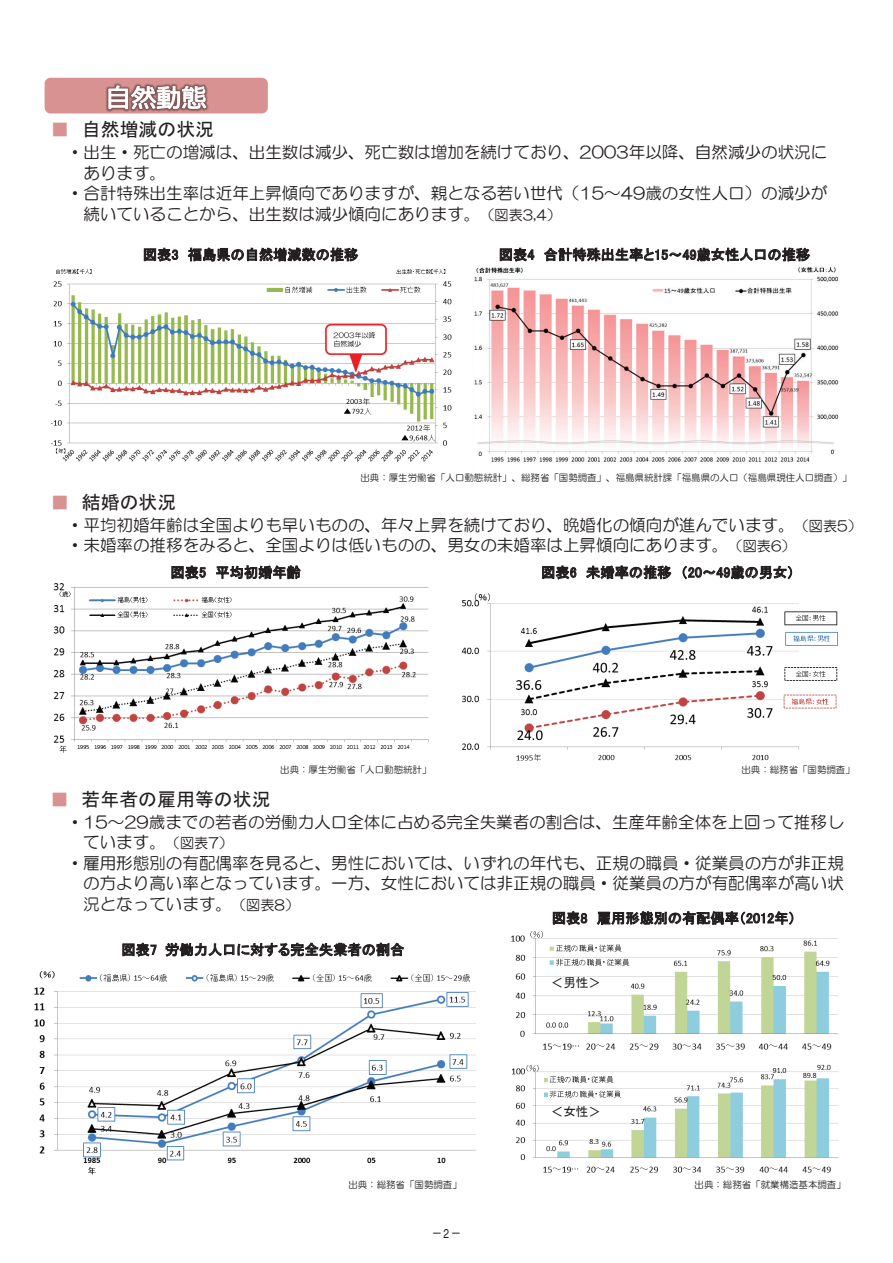
<style>
.page{position:relative;width:893px;height:1263px;background:#fff}
.page>*{position:absolute;margin:0;border:0;box-sizing:border-box;transform-origin:0 0}
.t1{font:18.9px "MS P Gothic";color:#231f20}
.t2{font:18.9px "MS P Gothic";color:#d79291}
.t3{font:16.5px "HG Maru Gothic MPRO";color:#231f20}
.t4{font:14.1px "MS P Gothic";letter-spacing:.005em;color:#231f20}
.t5{font:14.1px "HG Maru Gothic MPRO";color:#231f20}
.t6{font:500 12.75px "Gothic BBB";color:#231f20;scale:.8 1}
.t7{font:12.6px "MS P Gothic";color:#231f20}
.t8{font:9.45px "HG Maru Gothic MPRO";color:#231f20}
.s1{font-size:14.1px}
</style>
<div class="page">
<img style="left:50px;top:269px;width:402px;height:193px">
<div style="left:45px;top:78px;width:223px;height:35px;background:#d79291;border-radius:6px"></div>
<img style="left:86px;top:77px;width:140px;height:37px">
<svg style="left:109px;top:85px;width:97px;height:24px;background:#cbb7b6"></svg>
<img style="left:474px;top:267px;width:364px;height:195px">
<img style="left:461px;top:593px;width:377px;height:168px">
<img style="left:511px;top:931px;width:328px;height:119px">
<img style="left:512px;top:1064px;width:327px;height:109px">
<img style="left:34px;top:971px;width:442px;height:204px">
<svg style="left:122px;top:943px;width:35px;height:13px"></svg>
<svg style="left:166px;top:943px;width:238px;height:64px"></svg>
<svg style="left:553px;top:911px;width:34px;height:14px"></svg>
<svg style="left:597px;top:911px;width:196px;height:25px"></svg>
<img style="left:53px;top:578px;width:376px;height:175px">
<svg style="left:542px;top:566px;width:34px;height:13px"></svg>
<svg style="left:586px;top:565px;width:85px;height:15px"></svg>
<svg style="left:683px;top:566px;width:109px;height:13px"></svg>
<svg style="left:172px;top:566px;width:34px;height:13px"></svg>
<svg style="left:216px;top:565px;width:85px;height:16px"></svg>
<svg style="left:144px;top:248px;width:34px;height:13px"></svg>
<svg style="left:188px;top:247px;width:170px;height:14px"></svg>
<svg style="left:500px;top:248px;width:34px;height:13px"></svg>
<svg style="left:544px;top:247px;width:266px;height:25px"></svg>
<p class="t2" style="left:50px;top:120px;width:20px">■</p>
<p class="t1" style="left:82px;top:120px;width:134px">自然増減の状況</p>
<p class="t3" style="left:67px;top:144px;width:762px">・出生・死亡の増減は、出生数は減少、死亡数は増加を続けており、2003年以降、自然減少の状況に</p>
<p class="t3" style="left:83px;top:164px;width:84px">あります。</p>
<p class="t3" style="left:67px;top:185px;width:762px">・合計特殊出生率は近年上昇傾向でありますが、親となる若い世代（15～49歳の女性人口）の減少が</p>
<p class="t5" style="left:495px;top:207px;width:68px">図表3,4(</p>
<p class="t3" style="left:83px;top:205px;width:413px">続いていることから、出生数は減少傾向にあります。<span class="s1">（</span></p>
<p class="t4" style="left:143px;top:247px;width:37px">図表3</p>
<p class="t4" style="left:188px;top:247px;width:172px">福島県の自然増減数の推移</p>
<p class="t4" style="left:499px;top:247px;width:37px">図表4</p>
<p class="t4" style="left:544px;top:247px;width:268px">合計特殊出生率と15～49歳女性人口の推移</p>
<p class="t2" style="left:50px;top:493px;width:20px">■</p>
<p class="t1" style="left:82px;top:493px;width:96px">結婚の状況</p>
<p class="t8" style="left:360px;top:473px;width:493px">出典：厚生労働省「人口動態統計」、総務省「国勢調査」、福島県統計課「福島県の人口（福島県現住人口調査(「</p>
<p class="t3" style="left:67px;top:516px;width:743px">・平均初婚年齢は全国よりも早いものの、年々上昇を続けており、晩婚化の傾向が進んでいます。<span class="s1">（</span></p>
<p class="t5" style="left:743px;top:539px;width:55px">図表6(</p>
<p class="t5" style="left:809px;top:518px;width:55px">図表5(</p>
<p class="t3" style="left:67px;top:537px;width:677px">・未婚率の推移をみると、全国よりは低いものの、男女の未婚率は上昇傾向にあります。<span class="s1">（</span></p>
<p class="t4" style="left:170px;top:565px;width:37px">図表5</p>
<p class="t4" style="left:215px;top:565px;width:87px">平均初婚年齢</p>
<p class="t2" style="left:50px;top:790px;width:20px">■</p>
<p class="t1" style="left:82px;top:790px;width:190px">若年者の雇用等の状況</p>
<p class="t8" style="left:280px;top:765px;width:153px">出典：厚生労働省「人口動態統計」</p>
<p class="t4" style="left:541px;top:565px;width:37px">図表6</p>
<p class="t4" style="left:586px;top:565px;width:87px">未婚率の推移</p>
<p class="t4" style="left:681px;top:565px;width:115px">（20～49歳の男女(</p>
<p class="t8" style="left:741px;top:765px;width:115px">出典：総務省「国勢調査「</p>
<p class="t3" style="left:67px;top:814px;width:778px">・15～29歳までの若者の労働力人口全体に占める完全失業者の割合は、生産年齢全体を上回って推移し</p>
<p class="t5" style="left:180px;top:836px;width:55px">図表7(</p>
<p class="t3" style="left:83px;top:834px;width:98px">ています。<span class="s1">（</span></p>
<p class="t3" style="left:67px;top:855px;width:779px">・雇用形態別の有配偶率を見ると、男性においては、いずれの年代も、正規の職員・従業員の方が非正規</p>
<p class="t3" style="left:83px;top:875px;width:762px">の方より高い率となっています。一方、女性においては非正規の職員・従業員の方が有配偶率が高い状</p>
<p class="t5" style="left:246px;top:898px;width:55px">図表8(</p>
<p class="t3" style="left:83px;top:896px;width:165px">況となっています。<span class="s1">（</span></p>
<p class="t4" style="left:165px;top:942px;width:241px">労働力人口に対する完全失業者の割合</p>
<p class="t4" style="left:597px;top:911px;width:200px">雇用形態別の有配偶率（2012年(</p>
<p class="t4" style="left:552px;top:911px;width:37px">図表8</p>
<p class="t4" style="left:121px;top:942px;width:37px">図表7</p>
<p class="t7" style="left:551px;top:976px;width:52px">＜男性&lt;</p>
<p class="t8" style="left:348px;top:1180px;width:115px">出典：総務省「国勢調査」</p>
<p class="t6" style="left:432px;top:1226px;width:38px">ー ー2</p>
<p class="t7" style="left:551px;top:1105px;width:52px">＜女性&lt;</p>
<p class="t8" style="left:695px;top:1180px;width:153px">出典：総務省「就業構造基本調査「</p>
</div>
